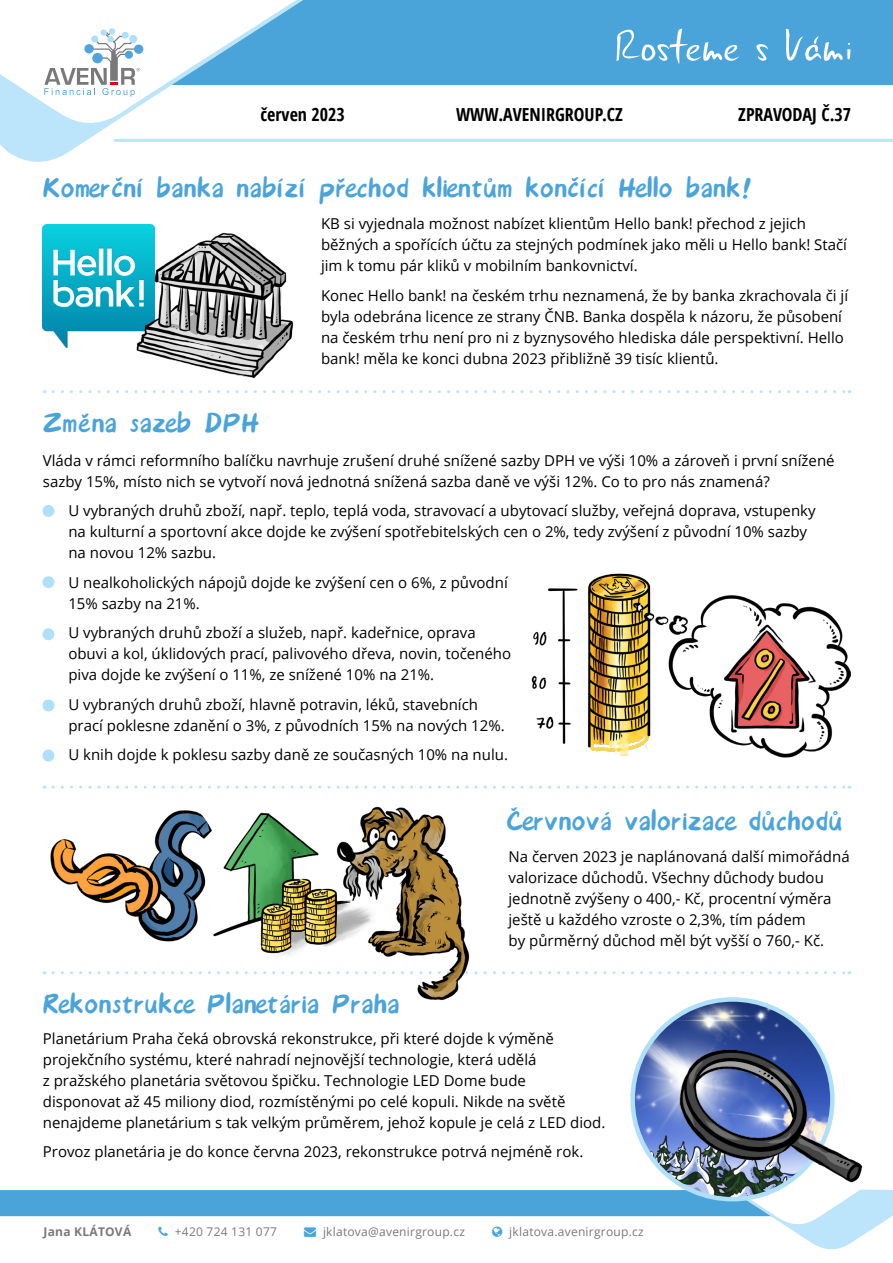
<style>
.page{position:relative;width:893px;height:1263px;background:#fff}
.page>*{position:absolute;margin:0;border:0;box-sizing:border-box;transform-origin:0 0}
.t1{font:36px "Avenir Font";color:#4aa4da}
.t2{font:700 condensed 18px "Open Sans";color:#000}
.t3{font:15px/21px "Open Sans";color:#000}
.t4{font:12px "Open Sans";letter-spacing:.02em;color:#797979}
.t5{font:700 12px "Open Sans";letter-spacing:.02em;color:#797979}
.s1{color:#49a5db}
</style>
<div class="page">
<div style="left:22px;top:0;width:871px;height:85px;background:#4aa4da"></div>
<svg style="left:0;top:0;width:328px;height:162px"></svg>
<svg style="left:617px;top:29px;width:123px;height:35px"></svg>
<svg style="left:756px;top:44px;width:12px;height:17px"></svg>
<svg style="left:786px;top:29px;width:64px;height:32px"></svg>
<svg style="left:0;top:0;width:302px;height:129px"></svg>
<hr style="left:115px;top:139px;width:778px;height:3px;background:#bce4fa">
<svg style="left:53px;top:390px;width:797px;height:3px"></svg>
<svg style="left:53px;top:786px;width:797px;height:3px"></svg>
<svg style="left:53px;top:971px;width:797px;height:3px"></svg>
<div style="left:43px;top:505px;width:11px;height:12px;background:#afdff9;border-radius:50%"></div>
<div style="left:43px;top:699px;width:11px;height:12px;background:#afdff9;border-radius:50%"></div>
<div style="left:43px;top:749px;width:11px;height:12px;background:#afdff9;border-radius:50%"></div>
<div style="left:43px;top:628px;width:11px;height:12px;background:#afdff9;border-radius:50%"></div>
<div style="left:43px;top:576px;width:11px;height:12px;background:#afdff9;border-radius:50%"></div>
<img style="left:226px;top:812px;width:100px;height:143px">
<img style="left:326px;top:806px;width:154px;height:195px">
<img style="left:50px;top:810px;width:176px;height:132px">
<img style="left:43px;top:224px;width:112px;height:124px">
<img style="left:129px;top:227px;width:165px;height:152px">
<img style="left:633px;top:999px;width:199px;height:200px;border-radius:100px">
<img style="left:666px;top:1044px;width:197px;height:145px">
<img style="left:531px;top:573px;width:120px;height:183px">
<img style="left:633px;top:596px;width:217px;height:162px">
<svg style="left:0;top:1189px;width:893px;height:61px"></svg>
<p class="t2" style="left:261px;top:101px;width:86px">červen 2023</p>
<p class="t2" style="left:456px;top:101px;width:168px">WWW.AVENIRGROUP.CZ</p>
<p class="t2" style="left:738px;top:101px;width:114px">ZPRAVODAJ Č.37</p>
<h1 class="t1" style="left:43px;top:173px;width:711px">Komerční banka nabízí přechod klientům končící Hello bank!</h1>
<h1 class="t1" style="left:43px;top:408px;width:219px">Změna sazeb DPH</h1>
<p class="t3" style="left:321px;top:213px;width:527px">KB si vyjednala možnost nabízet klientům Hello bank! přechod z jejich běžných a spořících účtu za stejných podmínek jako měli u Hello bank! Stačí jim k tomu pár kliků v mobilním bankovnictví.</p>
<p class="t3" style="left:321px;top:284px;width:529px">Konec Hello bank! na českém trhu neznamená, že by banka zkrachovala či jí byla odebrána licence ze strany ČNB. Banka dospěla k názoru, že působení na českém trhu není pro ni z byznysového hlediska dále perspektivní. Hello bank! měla ke konci dubna 2023 přibližně 39 tisíc klientů.</p>
<p class="t3" style="left:43px;top:449px;width:793px">Vláda v rámci reformního balíčku navrhuje zrušení druhé snížené sazby DPH ve výši 10% a zároveň i první snížené sazby 15%, místo nich se vytvoří nová jednotná snížená sazba daně ve výši 12%. Co to pro nás znamená?</p>
<p class="t3" style="left:68px;top:500px;width:749px">U vybraných druhů zboží, např. teplo, teplá voda, stravovací a ubytovací služby, veřejná doprava, vstupenky na kulturní a sportovní akce dojde ke zvýšení spotřebitelských cen o 2%, tedy zvýšení z původní 10% sazby na novou 12% sazbu.</p>
<p class="t3" style="left:68px;top:571px;width:441px">U nealkoholických nápojů dojde ke zvýšení cen o 6%, z původní<br>15% sazby na 21%.</p>
<p class="t3" style="left:68px;top:622px;width:444px">U vybraných druhů zboží a služeb, např. kadeřnice, oprava obuvi a kol, úklidových prací, palivového dřeva, novin, točeného piva dojde ke zvýšení o 11%, ze snížené 10% na 21%.</p>
<p class="t3" style="left:68px;top:693px;width:438px">U vybraných druhů zboží, hlavně potravin, léků, stavebních prací poklesne zdanění o 3%, z původních 15% na nových 12%.</p>
<p class="t3" style="left:68px;top:744px;width:441px">U knih dojde k poklesu sazby daně ze současných 10% na nulu.</p>
<h1 class="t1" style="left:506px;top:806px;width:338px">Červnová valorizace důchodů</h1>
<h1 class="t1" style="left:43px;top:989px;width:359px">Rekonstrukce Planetária Praha</h1>
<p class="t3" style="left:508px;top:846px;width:343px">Na červen 2023 je naplánovaná další mimořádná valorizace důchodů. Všechny důchody budou jednotně zvýšeny o 400,- Kč, procentní výměra ještě u každého vzroste o 2,3%, tím pádem<br>by půrměrný důchod měl být vyšší o 760,- Kč.</p>
<p class="t3" style="left:43px;top:1027px;width:564px">Planetárium Praha čeká obrovská rekonstrukce, při které dojde k výměně projekčního systému, které nahradí nejnovější technologie, která udělá<br>z pražského planetária světovou špičku. Technologie LED Dome bude disponovat až 45 miliony diod, rozmístěnými po celé kopuli. Nikde na světě nenajdeme planetárium s tak velkým průměrem, jehož kopule je celá z LED diod.</p>
<p class="t3" style="left:43px;top:1141px;width:542px">Provoz planetária je do konce června 2023, rekonstrukce potrvá nejméně rok.</p>
<p class="t5" style="left:44px;top:1223px;width:89px">Jana KLÁTOVÁ</p>
<p class="t4" style="left:175px;top:1223px;width:104px">+420 724 131 077</p>
<p class="t4" style="left:304px;top:1223px;width:162px"><span class="s1">→</span> jklatova@avenirgroup.cz</p>
<p class="t4" style="left:509px;top:1223px;width:136px">jklatova.avenirgroup.cz</p>
</div>
